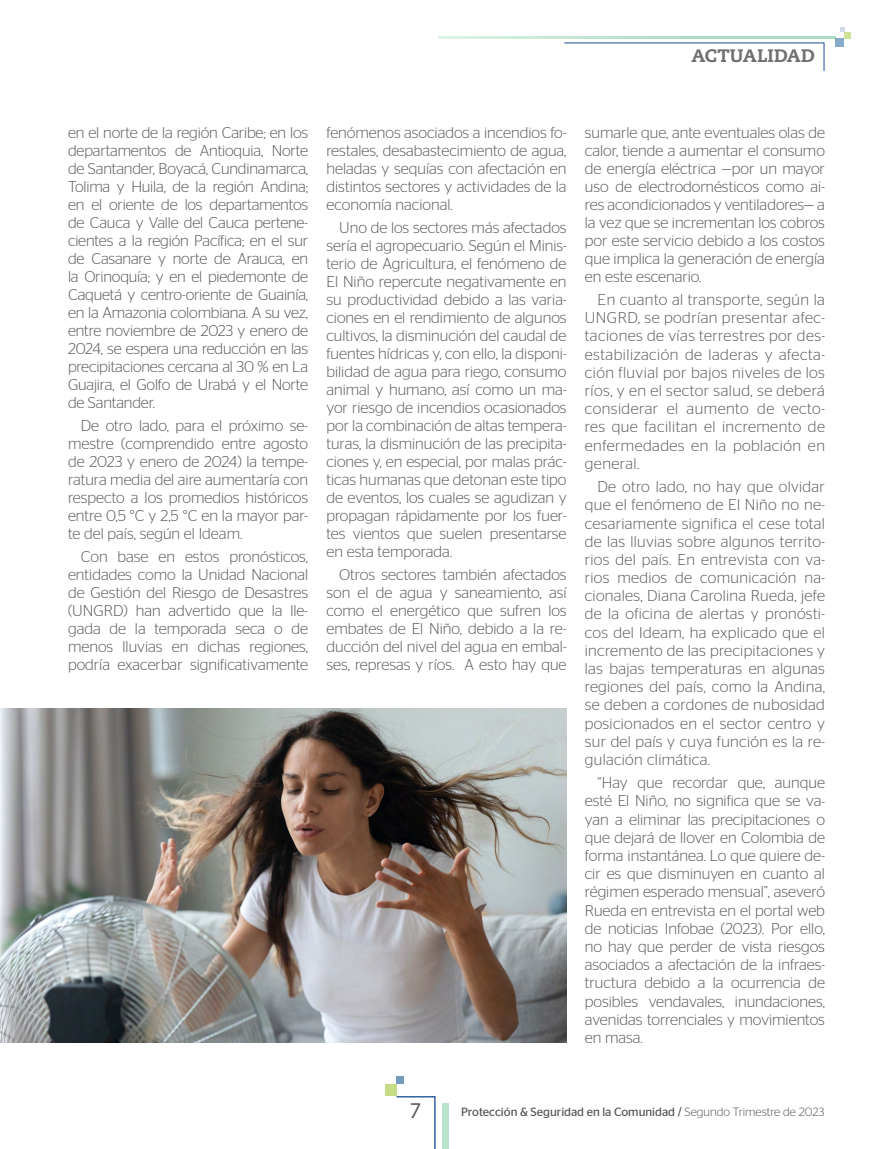
<style>
.page{position:relative;width:893px;height:1149px;background:#fff}
.page>*{position:absolute;margin:0;border:0;box-sizing:border-box;transform-origin:0 0}
.t1{font:21px "Caecilia LT Std";color:#575756}
.t2{font:800 18px "Caecilia LT Std";letter-spacing:.01em;color:#706f6f}
.t3{font:300 15.6px/18px "Stag Sans";color:#575756;text-align:justify}
.t4{font:12px "Stag Sans";color:#525251}
.s1{font-weight:300}
</style>
<div class="page">
<svg style="left:395px;top:1095px;width:41px;height:53px"></svg>
<div style="left:442px;top:1102px;width:7px;height:46px;background:#b9e3ca"></div>
<div style="left:385px;top:1083px;width:12px;height:12px;background:#c4dc84"></div>
<div style="left:397px;top:1076px;width:7px;height:7px;background:#739cc3"></div>
<hr style="left:439px;top:36px;width:397px;height:2px;background:#4db978">
<div style="left:836px;top:38px;width:8px;height:8px;background:#88abcc"></div>
<svg style="left:840px;top:28px;width:10px;height:10px"></svg>
<svg style="left:564px;top:42px;width:261px;height:29px"></svg>
<img style="left:0;top:708px;width:567px;height:334px">
<p class="t2" style="left:691px;top:44px;width:125px">ACTUALIDAD</p>
<p class="t3" style="left:68px;top:123px;width:242px">en el norte de la región Caribe; en los departamentos de Antioquia, Norte de Santander, Boyacá, Cundinamarca, Tolima y Huila, de la región Andina; en el oriente de los departamentos de Cauca y Valle del Cauca pertene&shy;cientes a la región Pacífica; en el sur de Casanare y norte de Arauca, en la Orinoquía; y en el piedemonte de Caquetá y centro-oriente de Guainía, en la Amazonia colombiana. A su vez, entre noviembre de 2023 y enero de 2024, se espera una reducción en las precipitaciones cercana al 30 % en La Guajira, el Golfo de Urabá y el Norte de Santander.</p>
<p class="t3" style="left:68px;top:416px;width:242px;text-indent:13px">De otro lado, para el próximo se&shy;mestre (comprendido entre agosto de 2023 y enero de 2024) la tempe&shy;ratura media del aire aumentaría con respecto a los promedios históricos entre 0,5 °C y 2,5 °C en la mayor par&shy;te del país, según el Ideam.</p>
<p class="t3" style="left:68px;top:547px;width:242px;text-indent:13px">Con base en estos pronósticos, entidades como la Unidad Nacional de Gestión del Riesgo de Desastres (UNGRD) han advertido que la lle&shy;gada de la temporada seca o de menos lluvias en dichas regiones, podría exacerbar significativamente</p>
<p class="t3" style="left:326px;top:123px;width:242px">fenómenos asociados a incendios fo&shy;restales, desabastecimiento de agua, heladas y sequías con afectación en distintos sectores y actividades de la economía nacional.</p>
<p class="t3" style="left:326px;top:218px;width:242px;text-indent:13px">Uno de los sectores más afectados sería el agropecuario. Según el Minis&shy;terio de Agricultura, el fenómeno de El Niño repercute negativamente en su productividad debido a las varia&shy;ciones en el rendimiento de algunos cultivos, la disminución del caudal de fuentes hídricas y, con ello, la disponi&shy;bilidad de agua para riego, consumo animal y humano, así como un ma&shy;yor riesgo de incendios ocasionados por la combinación de altas tempera&shy;turas, la disminución de las precipita&shy;ciones y, en especial, por malas prác&shy;ticas humanas que detonan este tipo de eventos, los cuales se agudizan y propagan rápidamente por los fuer&shy;tes vientos que suelen presentarse en esta temporada.</p>
<p class="t3" style="left:326px;top:565px;width:242px;text-indent:13px">Otros sectores también afectados son el de agua y saneamiento, así como el energético que sufren los embates de El Niño, debido a la re&shy;ducción del nivel del agua en embal&shy;ses, represas y ríos. A esto hay que</p>
<p class="t3" style="left:585px;top:123px;width:242px">sumarle que, ante eventuales olas de calor, tiende a aumentar el consumo de energía eléctrica —por un mayor uso de electrodomésticos como ai&shy;res acondicionados y ventiladores— a la vez que se incrementan los cobros por este servicio debido a los costos que implica la generación de energía en este escenario.</p>
<p class="t3" style="left:585px;top:290px;width:242px;text-indent:13px">En cuanto al transporte, según la UNGRD, se podrían presentar afec&shy;taciones de vías terrestres por des&shy;estabilización de laderas y afecta&shy;ción fluvial por bajos niveles de los ríos, y en el sector salud, se deberá considerar el aumento de vecto&shy;res que facilitan el incremento de enfermedades en la población en general.</p>
<p class="t3" style="left:585px;top:477px;width:242px;text-indent:13px">De otro lado, no hay que olvidar que el fenómeno de El Niño no ne&shy;cesariamente significa el cese total de las lluvias sobre algunos territo&shy;rios del país. En entrevista con va&shy;rios medios de comunicación na&shy;cionales, Diana Carolina Rueda, jefe de la oficina de alertas y pronósti&shy;cos del Ideam, ha explicado que el incremento de las precipitaciones y las bajas temperaturas en algunas regiones del país, como la Andina, se deben a cordones de nubosidad posicionados en el sector centro y sur del país y cuya función es la re&shy;gulación climática.</p>
<p class="t3" style="left:585px;top:773px;width:242px;text-indent:13px">“Hay que recordar que, aunque esté El Niño, no significa que se va&shy;yan a eliminar las precipitaciones o que dejará de llover en Colombia de forma instantánea. Lo que quiere de&shy;cir es que disminuyen en cuanto al régimen esperado mensual”, aseveró Rueda en entrevista en el portal web de noticias Infobae (2023). Por ello, no hay que perder de vista riesgos asociados a afectación de la infraes&shy;tructura debido a la ocurrencia de posibles vendavales, inundaciones, avenidas torrenciales y movimientos en masa.</p>
<h1 class="t1" style="left:410px;top:1098px;width:13px">7</h1>
<p class="t4" style="left:461px;top:1104px;width:365px">Protección &amp; Seguridad en la Comunidad / <span class="s1">Segundo Trimestre de 2023</span></p>
</div>
